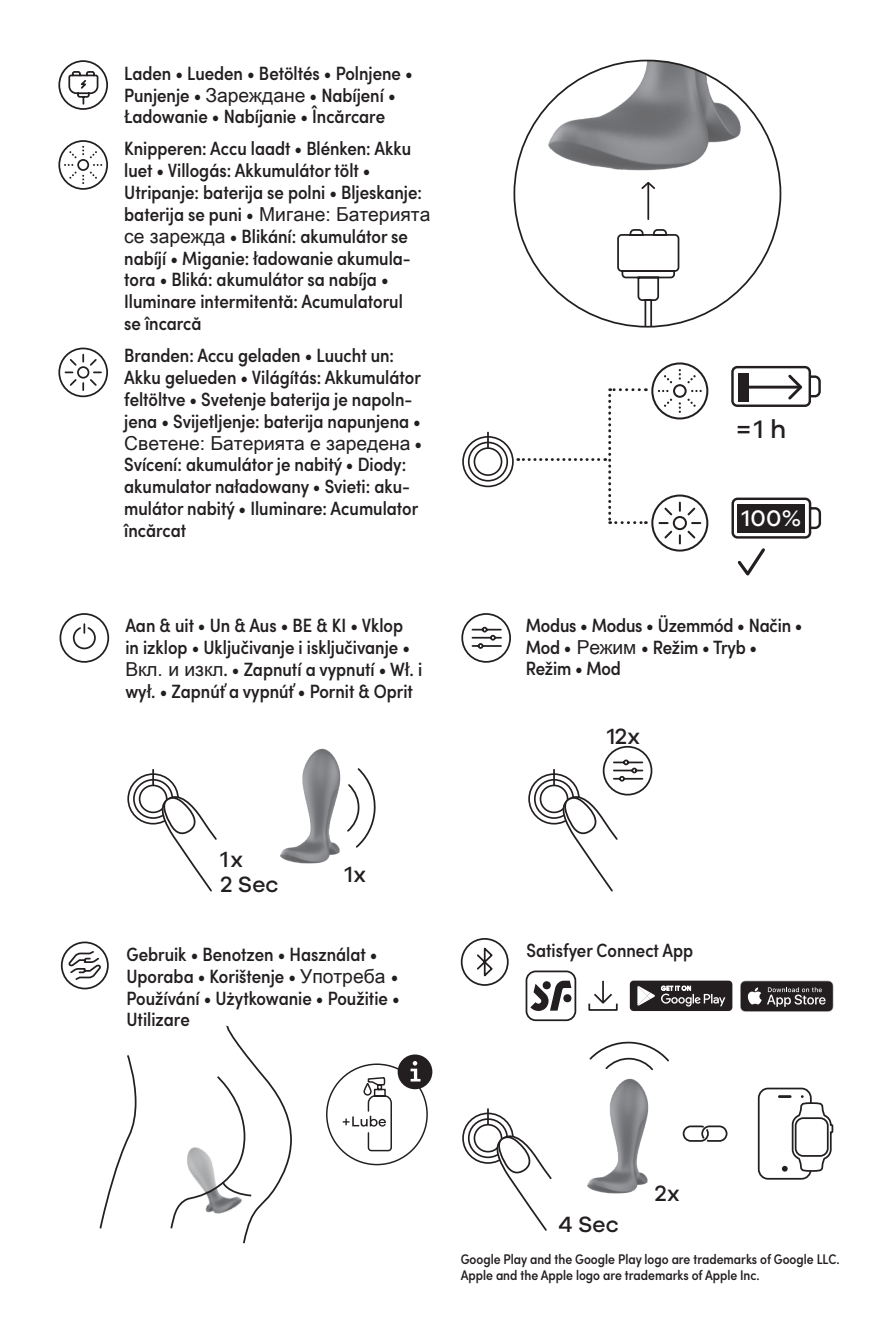
<style>
.page{position:relative;width:893px;height:1340px;background:#fff}
.page>*{position:absolute;margin:0;border:0;box-sizing:border-box;transform-origin:0 0}
.t1{font:500 26.25px "Satisfyer Galano";color:#231f20}
.t2{font:500 23.1px "Satisfyer Galano";color:#fff}
.t3{font:500 22.75px/24.8px "Satisfyer Galano";color:#231f20}
.t4{font:500 condensed 19.25px/21.7px "Sofia Pro";color:#231f20}
.t5{font:19.25px "Arial Unicode MS";color:#231f20}
.t6{font:500 condensed 14px/16.8px "Sofia Pro";color:#231f20}
.s1{font-family:"Arial Unicode MS";font-weight:400;font-stretch:normal}
.s2{font-family:"Sofia Pro";font-weight:500;font-stretch:condensed}
</style>
<div class="page">
<div style="left:58px;top:347px;width:50px;height:50px;border:2px solid #231f20;border-radius:50%"></div>
<svg style="left:64px;top:353px;width:39px;height:39px"></svg>
<div style="left:58px;top:60px;width:50px;height:50px;border:2px solid #231f20;border-radius:50%"></div>
<svg style="left:68px;top:71px;width:31px;height:35px"></svg>
<div style="left:58px;top:140px;width:50px;height:50px;border:2px solid #231f20;border-radius:50%"></div>
<div style="left:77px;top:159px;width:12px;height:12px;border:2px solid #231f20;border-radius:50%"></div>
<svg style="left:69px;top:172px;width:7px;height:7px"></svg>
<svg style="left:90px;top:151px;width:7px;height:7px"></svg>
<svg style="left:69px;top:151px;width:7px;height:7px"></svg>
<svg style="left:90px;top:172px;width:7px;height:7px"></svg>
<svg style="left:64px;top:164px;width:9px;height:2px"></svg>
<svg style="left:93px;top:164px;width:9px;height:2px"></svg>
<svg style="left:82px;top:146px;width:2px;height:9px"></svg>
<svg style="left:82px;top:175px;width:2px;height:9px"></svg>
<div style="left:461px;top:613px;width:50px;height:49px;border:2px solid #231f20;border-radius:50%"></div>
<svg style="left:472px;top:626px;width:29px;height:23px"></svg>
<div style="left:60px;top:613px;width:49px;height:49px;border:2px solid #231f20;border-radius:50%"></div>
<svg style="left:72px;top:623px;width:24px;height:27px"></svg>
<div style="left:61px;top:941px;width:48px;height:48px;border:2px solid #231f20;border-radius:50%"></div>
<svg style="left:68px;top:949px;width:34px;height:32px"></svg>
<svg style="left:99px;top:1055px;width:38px;height:174px"></svg>
<svg style="left:170px;top:1025px;width:122px;height:219px"></svg>
<svg style="left:616px;top:229px;width:64px;height:98px"></svg>
<hr style="left:647px;top:183px;width:2px;height:36px;background:#231f20">
<svg style="left:641px;top:185px;width:14px;height:6px"></svg>
<img style="left:533px;top:61px;width:225px;height:124px">
<svg style="left:731px;top:497px;width:91px;height:79px"></svg>
<div style="left:738px;top:504px;width:67px;height:28px;background:#231f20"></div>
<div style="left:651px;top:494px;width:57px;height:57px;border:2px solid #231f20;border-radius:50%"></div>
<svg style="left:657px;top:500px;width:45px;height:45px"></svg>
<div style="left:651px;top:362px;width:57px;height:57px;border:2px solid #231f20;border-radius:50%"></div>
<div style="left:673px;top:384px;width:14px;height:14px;border:2px solid #231f20;border-radius:50%"></div>
<svg style="left:664px;top:398px;width:8px;height:9px"></svg>
<svg style="left:687px;top:375px;width:9px;height:8px"></svg>
<svg style="left:664px;top:375px;width:8px;height:8px"></svg>
<svg style="left:687px;top:398px;width:9px;height:9px"></svg>
<svg style="left:658px;top:390px;width:10px;height:2px"></svg>
<svg style="left:691px;top:390px;width:11px;height:2px"></svg>
<svg style="left:679px;top:369px;width:2px;height:10px"></svg>
<svg style="left:679px;top:402px;width:2px;height:11px"></svg>
<svg style="left:518px;top:388px;width:128px;height:136px"></svg>
<div style="left:474px;top:447px;width:28px;height:29px;border:2px solid #231f20;border-radius:50%"></div>
<div style="left:468px;top:441px;width:40px;height:40px;border:2px solid #231f20;border-radius:50%"></div>
<div style="left:462px;top:436px;width:52px;height:51px;border:2px solid #231f20;border-radius:50%"></div>
<svg style="left:487px;top:432px;width:2px;height:16px"></svg>
<svg style="left:343px;top:1075px;width:49px;height:77px"></svg>
<div style="left:398px;top:1054px;width:34px;height:35px;background:#231f20;border-radius:50%"></div>
<svg style="left:411px;top:1061px;width:9px;height:20px"></svg>
<svg style="left:740px;top:980px;width:93px;height:31px;background:#4e4b4c"></svg>
<div style="left:630px;top:980px;width:102px;height:31px;background:#231f20;border-radius:4px"></div>
<svg style="left:661px;top:985px;width:64px;height:21px"></svg>
<svg style="left:637px;top:986px;width:18px;height:19px"></svg>
<svg style="left:530px;top:980px;width:41px;height:31px"></svg>
<div style="left:526px;top:970px;width:50px;height:51px;border:2px solid #231f20;border-radius:9px"></div>
<div style="left:588px;top:1002px;width:30px;height:8px;border:2px solid #231f20"></div>
<hr style="left:602px;top:980px;width:2px;height:21px;background:#231f20">
<svg style="left:592px;top:991px;width:22px;height:14px"></svg>
<div style="left:461px;top:938px;width:48px;height:47px;border:2px solid #231f20;border-radius:50%"></div>
<svg style="left:477px;top:947px;width:16px;height:30px"></svg>
<svg style="left:682px;top:1125px;width:46px;height:17px"></svg>
<div style="left:758px;top:1087px;width:54px;height:92px;border:2px solid #231f20;border-radius:9px"></div>
<svg style="left:778px;top:1095px;width:56px;height:85px"></svg>
<div style="left:796px;top:1118px;width:32px;height:37px;background:#fff;border-radius:8px"></div>
<div style="left:795px;top:1117px;width:34px;height:39px;border:2px solid #231f20;border-radius:8px"></div>
<svg style="left:589px;top:1041px;width:80px;height:30px"></svg>
<div style="left:474px;top:1123px;width:28px;height:29px;border:2px solid #231f20;border-radius:50%"></div>
<div style="left:468px;top:1118px;width:40px;height:40px;border:2px solid #231f20;border-radius:50%"></div>
<div style="left:462px;top:1112px;width:52px;height:51px;border:2px solid #231f20;border-radius:50%"></div>
<svg style="left:487px;top:1108px;width:2px;height:16px"></svg>
<svg style="left:489px;top:1130px;width:63px;height:101px"></svg>
<img style="left:587px;top:1078px;width:62px;height:116px">
<svg style="left:731px;top:365px;width:90px;height:42px"></svg>
<div style="left:603px;top:746px;width:49px;height:49px;border:2px solid #231f20;border-radius:50%"></div>
<svg style="left:614px;top:759px;width:28px;height:22px"></svg>
<div style="left:540px;top:784px;width:28px;height:29px;border:2px solid #231f20;border-radius:50%"></div>
<div style="left:534px;top:779px;width:40px;height:39px;border:2px solid #231f20;border-radius:50%"></div>
<div style="left:528px;top:773px;width:52px;height:51px;border:2px solid #231f20;border-radius:50%"></div>
<svg style="left:553px;top:769px;width:2px;height:16px"></svg>
<svg style="left:555px;top:791px;width:64px;height:101px"></svg>
<div style="left:139px;top:784px;width:29px;height:29px;border:2px solid #231f20;border-radius:50%"></div>
<div style="left:133px;top:779px;width:40px;height:39px;border:2px solid #231f20;border-radius:50%"></div>
<div style="left:127px;top:773px;width:52px;height:51px;border:2px solid #231f20;border-radius:50%"></div>
<svg style="left:152px;top:769px;width:2px;height:16px"></svg>
<svg style="left:154px;top:791px;width:63px;height:101px"></svg>
<svg style="left:347px;top:768px;width:29px;height:80px"></svg>
<img style="left:280px;top:748px;width:61px;height:116px">
<p class="t4" style="left:124px;top:62px;width:290px">Laden • Lueden • Betöltés • Polnjene •<br>Punjenje • <span class="s1">Зареждане</span> • Nabíjení •<br>Ładowanie • Nabíjanie • Încărcare</p>
<p class="t4" style="left:124px;top:137px;width:299px">Knipperen: Accu laadt • Blénken: Akku luet • Villogás: Akkumulátor tölt •<br>Utripanje: baterija se polni • Bljeskanje:</p>
<p class="t5" style="left:124px;top:200px;width:308px"><span class="s2">baterija se puni •</span> Мигане: Батерията</p>
<p class="t4" style="left:124px;top:225px;width:288px"><span class="s1">се зарежда</span> • Blikání: akumulátor se nabíjí • Miganie: ładowanie akumula&shy;tora • Bliká: akumulátor sa nabíja •<br>Iluminare intermitentă: Acumulatorul se încarcă</p>
<p class="t4" style="left:124px;top:344px;width:298px">Branden: Accu geladen • Luucht un:<br>Akku gelueden • Világítás: Akkumulátor feltöltve • Svetenje baterija je napoln&shy;jena • Svijetljenje: baterija napunjena •</p>
<p class="t5" style="left:124px;top:429px;width:300px">Светене: Батерията е заредена <span class="s2">•</span></p>
<p class="t4" style="left:124px;top:453px;width:296px">Svícení: akumulátor je nabitý • Diody: akumulator naładowany • Svieti: aku&shy;mulátor nabitý • Iluminare: Acumulator încărcat</p>
<h1 class="t1" style="left:736px;top:414px;width:52px">=1 h</h1>
<p class="t2" style="left:742px;top:504px;width:61px">100%</p>
<p class="t4" style="left:125px;top:614px;width:298px">Aan &amp; uit • Un &amp; Aus • BE &amp; KI • Vklop<br>in izklop • Uključivanje i isključivanje • <span class="s1">Вкл. и изкл</span>. • Zapnutí a vypnutí • Wł. i wył. • Zapnúť a vypnúť • Pornit &amp; Oprit</p>
<p class="t4" style="left:526px;top:614px;width:278px">Modus • Modus • Üzemmód • Način •<br>Mod • <span class="s1">Режим</span> • Režim • Tryb •<br>Režim • Mod</p>
<p class="t3" style="left:221px;top:846px;width:60px">1x<br>2 Sec</p>
<p class="t3" style="left:345px;top:861px;width:23px">1x</p>
<p class="t4" style="left:127px;top:942px;width:275px">Gebruik • Benotzen • Használat •<br>Uporaba • Korištenje • <span class="s1">Употреба</span> •<br>Používání • Użytkowanie • Použitie •<br>Utilizare</p>
<p class="t3" style="left:607px;top:723px;width:35px">12x</p>
<p class="t4" style="left:526px;top:939px;width:168px">Satisfyer Connect App</p>
<p class="t3" style="left:655px;top:1180px;width:27px">2x</p>
<p class="t3" style="left:558px;top:1211px;width:62px">4 Sec</p>
<p class="t6" style="left:461px;top:1250px;width:380px">Google Play and the Google Play logo are trademarks of Google LLC.<br>Apple and the Apple logo are trademarks of Apple Inc.</p>
</div>
